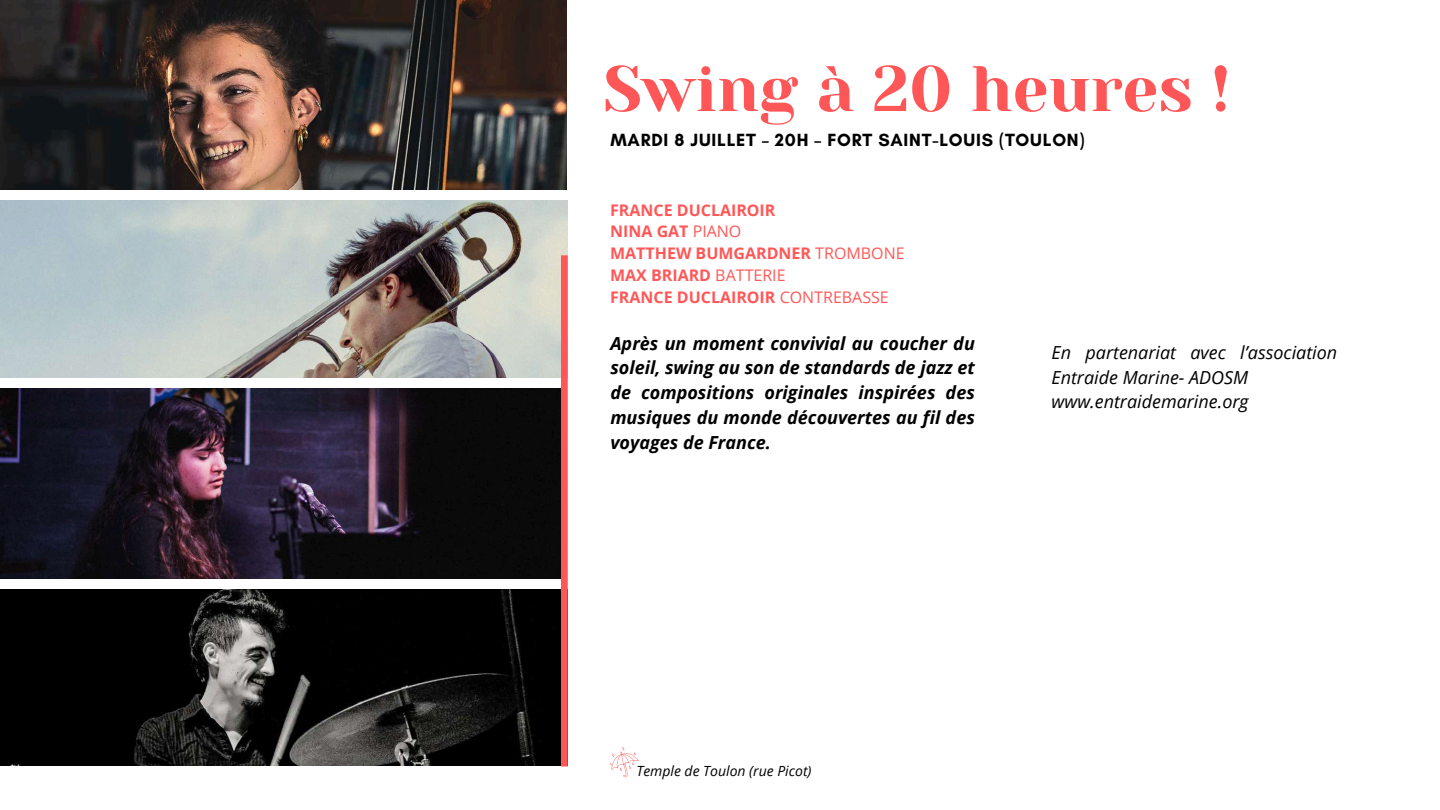
<style>
.page{position:relative;width:1440px;height:810px;background:#fff}
.page>*{position:absolute;margin:0;border:0;box-sizing:border-box;transform-origin:0 0}
.t1{font:64px "Yeseva One";color:#ff5757}
.t2{font:italic 700 18px/24.8px "Open Sans";color:#000;text-align:justify}
.t3{font:italic 18px/24.8px "Open Sans";color:#000}
.t4{font:700 18px "Glacial Indifference";letter-spacing:.045em;color:#000}
.t5{font:700 16px/21.8px "Open Sans";color:#ff5757}
.t6{font:italic 14px "Open Sans";color:#000}
.s1{font-weight:400}
</style>
<div class="page">
<img style="left:0;top:0;width:567px;height:190px">
<svg style="left:610px;top:747px;width:29px;height:30px"></svg>
<img style="left:0;top:201px;width:567px;height:176px">
<img style="left:0;top:389px;width:561px;height:189px">
<img style="left:0;top:589px;width:561px;height:177px">
<div style="left:561px;top:255px;width:7px;height:512px;background:#ff5757"></div>
<h1 class="t1" style="left:603px;top:52px;width:629px">Swing à 20 heures !</h1>
<p class="t4" style="left:610px;top:128px;width:476px">MARDI 8 JUILLET – 20H – FORT SAINT-LOUIS (TOULON)</p>
<p class="t5" style="left:610px;top:199px;width:296px">FRANCE DUCLAIROIR<br>NINA GAT <span class="s1">PIANO<br></span>MATTHEW BUMGARDNER <span class="s1">TROMBONE<br></span>MAX BRIARD <span class="s1">BATTERIE<br></span>FRANCE DUCLAIROIR <span class="s1">CONTREBASSE</span></p>
<p class="t2" style="left:610px;top:330px;width:366px">Après un moment convivial au coucher du soleil, swing au son de standards de jazz et de compositions originales inspirées des musiques du monde découvertes au fil des voyages de France.</p>
<p class="t3" style="left:1052px;top:340px;width:287px">En partenariat avec l’association<br>Entraide Marine- ADOSM www.entraidemarine.org</p>
<p class="t6" style="left:636px;top:761px;width:177px">Temple de Toulon (rue Picot)</p>
</div>
